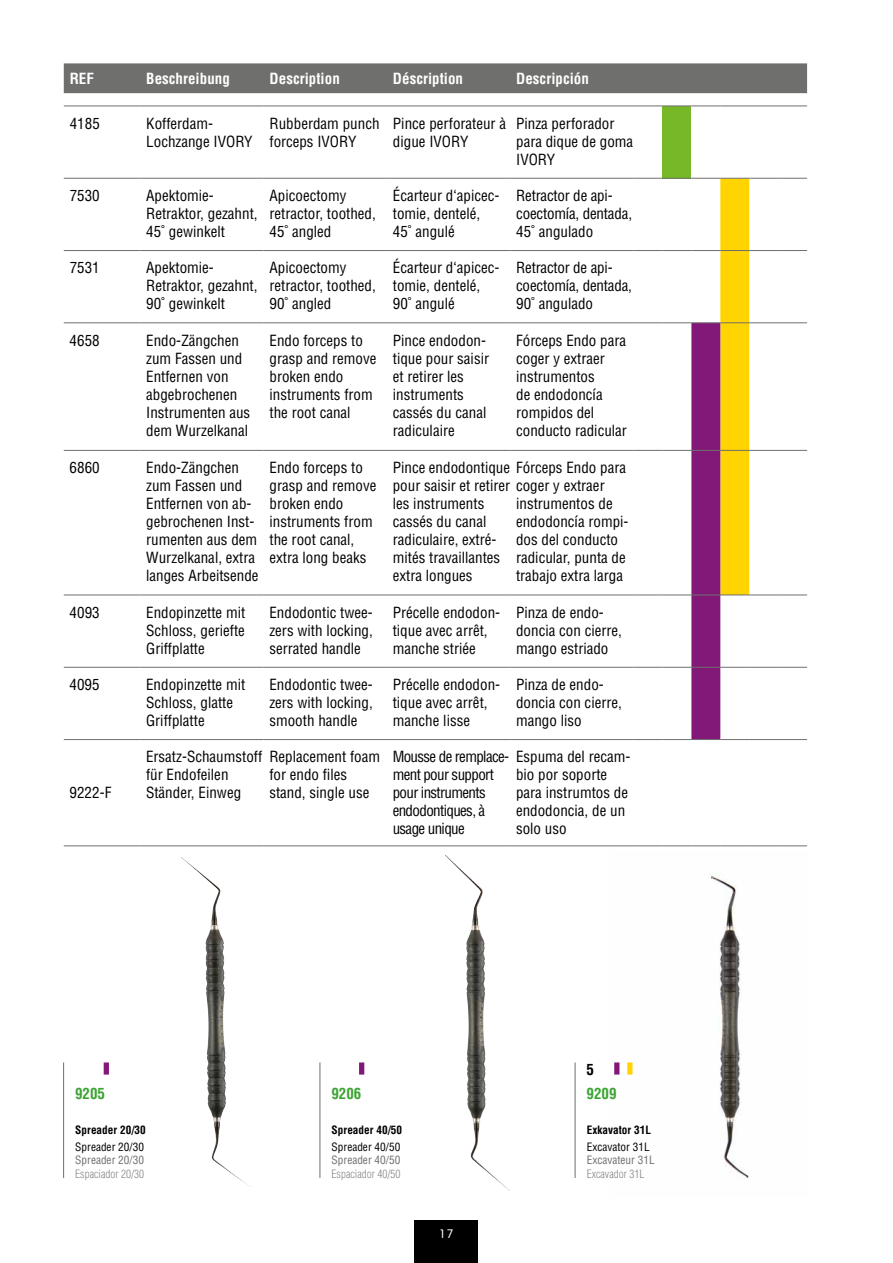
<style>
.page{position:relative;width:893px;height:1263px;background:#fff}
.page>*{position:absolute;margin:0;border:0;box-sizing:border-box;transform-origin:0 0}
.t1{font:15px/18px "Switzerland Condensed";color:#000}
.t2{font:15px/18px "Switzerland Condensed";letter-spacing:-.04em;color:#000}
.t3{font:700 15px "Switzerland Condensed";color:#fff}
.t4{font:700 15px "Switzerland Condensed";color:#3da434}
.t5{font:700 15px "Switzerland Condensed";color:#000}
.t6{font:12px "VAG Rounded Lt";color:#fff}
.t7{font:300 11.25px "Switzerland Cond";color:#888}
.t8{font:11.25px "Switzerland Condensed";color:#6f6f6e}
.t9{font:700 11.25px "Switzerland Condensed";color:#000}
.t10{font:11.25px "Switzerland Condensed";color:#000}
</style>
<div class="page">
<div style="left:415px;top:1220px;width:63px;height:43px;background:#000"></div>
<img style="left:181px;top:857px;width:70px;height:330px">
<img style="left:445px;top:855px;width:65px;height:336px">
<img style="left:614px;top:873px;width:135px;height:305px">
<div style="left:64px;top:63px;width:743px;height:30px;background:#6f6f6e"></div>
<div style="left:662px;top:106px;width:29px;height:72px;background:#76b828"></div>
<hr style="left:64px;top:106px;width:76px;height:1px;background:#6f6f6e">
<hr style="left:140px;top:106px;width:124px;height:1px;background:#6f6f6e">
<hr style="left:264px;top:106px;width:123px;height:1px;background:#6f6f6e">
<hr style="left:387px;top:106px;width:123px;height:1px;background:#6f6f6e">
<hr style="left:510px;top:106px;width:124px;height:1px;background:#6f6f6e">
<svg style="left:634px;top:106px;width:173px;height:1px"></svg>
<hr style="left:64px;top:250px;width:76px;height:1px;background:#6f6f6e">
<hr style="left:140px;top:250px;width:124px;height:1px;background:#6f6f6e">
<hr style="left:264px;top:250px;width:123px;height:1px;background:#6f6f6e">
<hr style="left:387px;top:250px;width:123px;height:1px;background:#6f6f6e">
<hr style="left:510px;top:250px;width:124px;height:1px;background:#6f6f6e">
<svg style="left:634px;top:845px;width:173px;height:1px"></svg>
<hr style="left:64px;top:322px;width:76px;height:1px;background:#6f6f6e">
<hr style="left:140px;top:322px;width:124px;height:1px;background:#6f6f6e">
<hr style="left:264px;top:322px;width:123px;height:1px;background:#6f6f6e">
<hr style="left:387px;top:322px;width:123px;height:1px;background:#6f6f6e">
<hr style="left:510px;top:322px;width:124px;height:1px;background:#6f6f6e">
<hr style="left:64px;top:450px;width:76px;height:1px;background:#6f6f6e">
<hr style="left:140px;top:450px;width:124px;height:1px;background:#6f6f6e">
<hr style="left:264px;top:450px;width:123px;height:1px;background:#6f6f6e">
<hr style="left:387px;top:450px;width:123px;height:1px;background:#6f6f6e">
<hr style="left:510px;top:450px;width:124px;height:1px;background:#6f6f6e">
<hr style="left:64px;top:595px;width:76px;height:1px;background:#6f6f6e">
<hr style="left:140px;top:595px;width:124px;height:1px;background:#6f6f6e">
<hr style="left:264px;top:595px;width:123px;height:1px;background:#6f6f6e">
<hr style="left:387px;top:595px;width:123px;height:1px;background:#6f6f6e">
<hr style="left:510px;top:595px;width:124px;height:1px;background:#6f6f6e">
<hr style="left:64px;top:667px;width:76px;height:1px;background:#6f6f6e">
<hr style="left:140px;top:667px;width:124px;height:1px;background:#6f6f6e">
<hr style="left:264px;top:667px;width:123px;height:1px;background:#6f6f6e">
<hr style="left:387px;top:667px;width:123px;height:1px;background:#6f6f6e">
<hr style="left:510px;top:667px;width:124px;height:1px;background:#6f6f6e">
<hr style="left:64px;top:739px;width:76px;height:1px;background:#6f6f6e">
<hr style="left:64px;top:845px;width:76px;height:1px;background:#6f6f6e">
<hr style="left:140px;top:739px;width:124px;height:1px;background:#6f6f6e">
<hr style="left:140px;top:845px;width:124px;height:1px;background:#6f6f6e">
<hr style="left:264px;top:739px;width:123px;height:1px;background:#6f6f6e">
<hr style="left:264px;top:845px;width:123px;height:1px;background:#6f6f6e">
<hr style="left:387px;top:739px;width:123px;height:1px;background:#6f6f6e">
<hr style="left:387px;top:845px;width:123px;height:1px;background:#6f6f6e">
<hr style="left:510px;top:739px;width:124px;height:1px;background:#6f6f6e">
<hr style="left:510px;top:845px;width:124px;height:1px;background:#6f6f6e">
<hr style="left:64px;top:178px;width:76px;height:1px;background:#6f6f6e">
<hr style="left:140px;top:178px;width:124px;height:1px;background:#6f6f6e">
<hr style="left:264px;top:178px;width:123px;height:1px;background:#6f6f6e">
<hr style="left:387px;top:178px;width:123px;height:1px;background:#6f6f6e">
<hr style="left:510px;top:178px;width:124px;height:1px;background:#6f6f6e">
<svg style="left:634px;top:178px;width:173px;height:562px"></svg>
<hr style="left:63px;top:1062px;width:1px;height:116px;background:#6f6f6e">
<hr style="left:319px;top:1062px;width:1px;height:116px;background:#6f6f6e">
<hr style="left:575px;top:1062px;width:1px;height:116px;background:#6f6f6e">
<div style="left:104px;top:1062px;width:5px;height:12px;background:#821978"></div>
<div style="left:614px;top:1062px;width:5px;height:12px;background:#821978"></div>
<div style="left:359px;top:1062px;width:5px;height:12px;background:#821978"></div>
<div style="left:627px;top:1062px;width:5px;height:12px;background:#ffd400"></div>
<p class="t3" style="left:70px;top:70px;width:26px">REF</p>
<p class="t3" style="left:146px;top:70px;width:85px">Beschreibung</p>
<p class="t3" style="left:270px;top:70px;width:72px">Description</p>
<p class="t3" style="left:393px;top:70px;width:72px">Déscription</p>
<p class="t3" style="left:516px;top:70px;width:74px">Descripción</p>
<p class="t1" style="left:70px;top:114px;width:32px">4185</p>
<p class="t1" style="left:146px;top:114px;width:108px">Kofferdam-<br>Lochzange IVORY</p>
<p class="t1" style="left:270px;top:114px;width:111px">Rubberdam punch forceps IVORY</p>
<p class="t1" style="left:393px;top:114px;width:115px">Pince perforateur à digue IVORY</p>
<p class="t1" style="left:516px;top:114px;width:118px">Pinza perforador para dique de goma<br>IVORY</p>
<p class="t1" style="left:70px;top:186px;width:32px">7530</p>
<p class="t1" style="left:146px;top:186px;width:113px">Apektomie-<br>Retraktor, gezahnt,<br>45˚ gewinkelt</p>
<p class="t1" style="left:270px;top:186px;width:108px">Apicoectomy retractor, toothed,<br>45˚ angled</p>
<p class="t1" style="left:393px;top:186px;width:107px">Écarteur d‘apicec&shy;tomie, dentelé,<br>45˚ angulé</p>
<p class="t1" style="left:516px;top:186px;width:117px">Retractor de api&shy;coectomía, dentada,<br>45˚ angulado</p>
<p class="t1" style="left:70px;top:259px;width:32px">7531</p>
<p class="t1" style="left:146px;top:259px;width:113px">Apektomie-<br>Retraktor, gezahnt,<br>90˚ gewinkelt</p>
<p class="t1" style="left:270px;top:259px;width:108px">Apicoectomy retractor, toothed,<br>90˚ angled</p>
<p class="t1" style="left:393px;top:259px;width:107px">Écarteur d‘apicec&shy;tomie, dentelé,<br>90˚ angulé</p>
<p class="t1" style="left:516px;top:259px;width:117px">Retractor de api&shy;coectomía, dentada,<br>90˚ angulado</p>
<p class="t1" style="left:70px;top:331px;width:32px">4658</p>
<p class="t1" style="left:146px;top:331px;width:106px">Endo-Zängchen zum Fassen und<br>Entfernen von abgebrochenen<br>Instrumenten aus dem Wurzelkanal</p>
<p class="t1" style="left:269px;top:331px;width:108px">Endo forceps to grasp and remove broken endo instruments from the root canal</p>
<p class="t1" style="left:393px;top:331px;width:98px">Pince endodon&shy;tique pour saisir et retirer les instruments cassés du canal radiculaire</p>
<p class="t1" style="left:516px;top:331px;width:112px">Fórceps Endo para coger y extraer instrumentos<br>de endodoncía rompidos del conducto radicular</p>
<p class="t1" style="left:70px;top:458px;width:32px">6860</p>
<p class="t1" style="left:146px;top:458px;width:114px">Endo-Zängchen zum Fassen und<br>Entfernen von ab&shy;gebrochenen Inst&shy;rumenten aus dem<br>Wurzelkanal, extra langes Arbeitsende</p>
<p class="t1" style="left:269px;top:458px;width:108px">Endo forceps to grasp and remove broken endo instruments from the root canal, extra long beaks</p>
<p class="t1" style="left:393px;top:458px;width:235px">Pince endodontique Fórceps Endo para pour saisir et retirer coger y extraer<br>les instruments<br>cassés du canal<br>radiculaire, extré-<br>mités travaillantes<br>extra longues</p>
<p class="t1" style="left:516px;top:494px;width:114px">instrumentos de endodoncía rompi&shy;dos del conducto radicular, punta de trabajo extra larga</p>
<p class="t1" style="left:70px;top:603px;width:32px">4093</p>
<p class="t1" style="left:146px;top:603px;width:101px;text-align:justify">Endopinzette mit Schloss, geriefte Griffplatte</p>
<p class="t1" style="left:269px;top:603px;width:105px;text-align:justify">Endodontic twee&shy;zers with locking, serrated handle</p>
<p class="t1" style="left:393px;top:603px;width:109px">Précelle endodon&shy;tique avec arrêt, manche striée</p>
<p class="t1" style="left:516px;top:603px;width:107px">Pinza de endo&shy;doncia con cierre, mango estriado</p>
<p class="t1" style="left:70px;top:675px;width:32px">4095</p>
<p class="t1" style="left:146px;top:675px;width:101px">Endopinzette mit<br>Schloss, glatte<br>Griffplatte</p>
<p class="t1" style="left:269px;top:675px;width:105px;text-align:justify">Endodontic twee&shy;zers with locking, smooth handle</p>
<p class="t1" style="left:393px;top:675px;width:109px">Précelle endodon&shy;tique avec arrêt, manche lisse</p>
<p class="t1" style="left:516px;top:675px;width:107px">Pinza de endo&shy;doncia con cierre, mango liso</p>
<p class="t1" style="left:70px;top:783px;width:43px">9222-F</p>
<p class="t1" style="left:146px;top:748px;width:118px">Ersatz-Schaumstoff für Endofeilen<br>Ständer, Einweg</p>
<p class="t1" style="left:269px;top:748px;width:112px">Replacement foam for endo files stand, single use</p>
<p class="t2" style="left:393px;top:748px;width:117px">Mousse de remplace&shy;ment pour support pour instruments endodontiques, à usage unique</p>
<p class="t1" style="left:516px;top:748px;width:116px">Espuma del recam&shy;bio por soporte para instrumtos de endodoncia, de un solo uso</p>
<p class="t4" style="left:75px;top:1084px;width:32px">9205</p>
<p class="t4" style="left:331px;top:1084px;width:32px">9206</p>
<p class="t9" style="left:75px;top:1123px;width:72px">Spreader 20/30</p>
<p class="t10" style="left:75px;top:1140px;width:70px">Spreader 20/30</p>
<p class="t8" style="left:75px;top:1153px;width:70px">Spreader 20/30</p>
<p class="t7" style="left:75px;top:1167px;width:70px">Espaciador 20/30</p>
<p class="t9" style="left:332px;top:1123px;width:72px">Spreader 40/50</p>
<p class="t10" style="left:332px;top:1140px;width:70px">Spreader 40/50</p>
<p class="t8" style="left:332px;top:1153px;width:70px">Spreader 40/50</p>
<p class="t7" style="left:332px;top:1167px;width:70px">Espaciador 40/50</p>
<p class="t6" style="left:440px;top:1227px;width:14px">17</p>
<p class="t5" style="left:586px;top:1060px;width:9px">5</p>
<p class="t4" style="left:586px;top:1084px;width:32px">9209</p>
<p class="t9" style="left:587px;top:1123px;width:66px">Exkavator 31L</p>
<p class="t10" style="left:587px;top:1140px;width:64px">Excavator 31L</p>
<p class="t8" style="left:587px;top:1153px;width:69px">Excavateur 31L</p>
<p class="t7" style="left:587px;top:1167px;width:59px">Excavador 31L</p>
</div>
